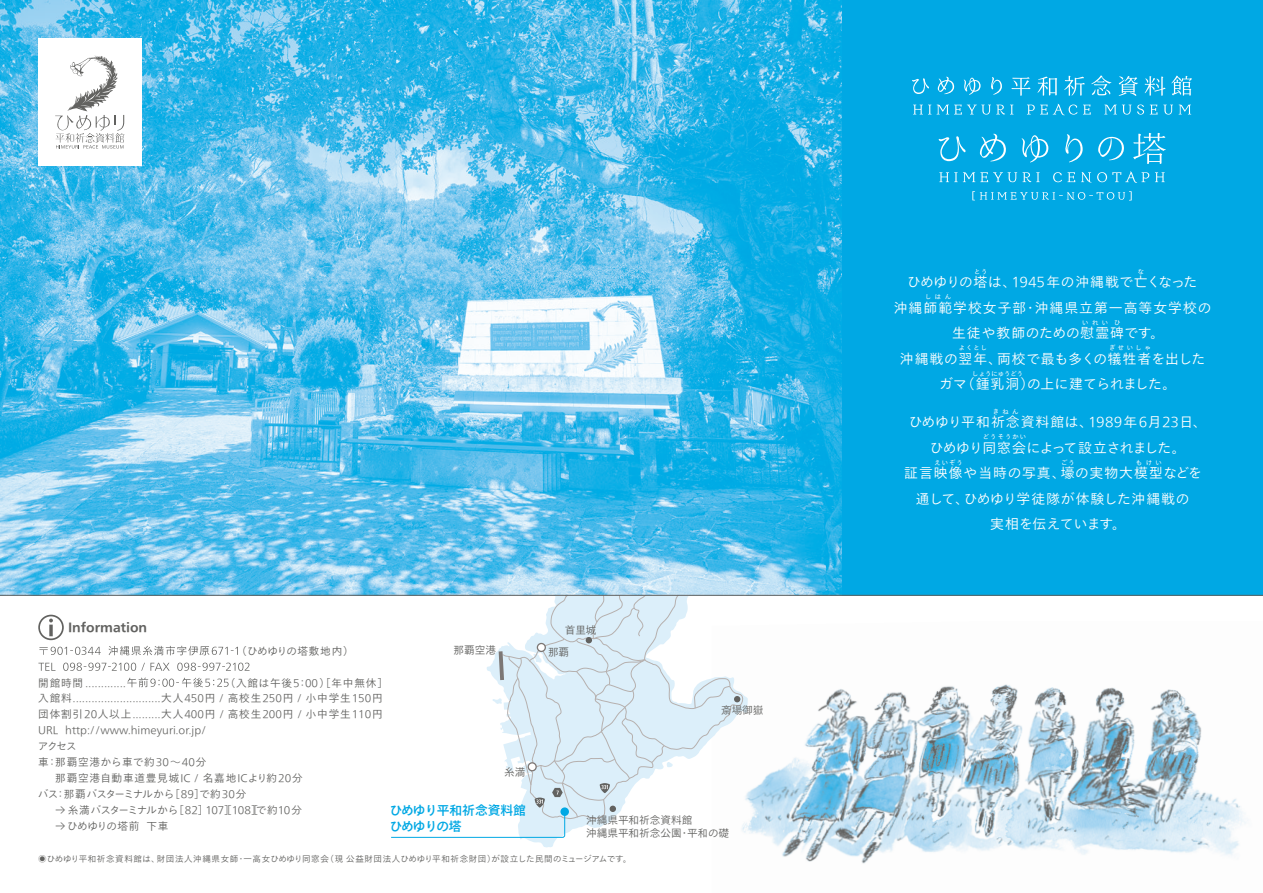
<style>
.page{position:relative;width:1263px;height:893px;background:#fff}
.page>*{position:absolute;margin:0;border:0;box-sizing:border-box;transform-origin:0 0}
.t1{font:300 13.8px "Tazugane Gothic Std N";letter-spacing:.045em;color:#fff}
.t2{font:300 13.8px/25.5px "Tazugane Gothic Std N";letter-spacing:.01em;color:#fff}
.t3{font:300 13.8px "Tazugane Gothic Std N";letter-spacing:.005em;color:#fff}
.t4{font:300 13.8px "Tazugane Gothic Std N";letter-spacing:.075em;color:#fff}
.t5{font:300 13.8px "Tazugane Gothic Std N";letter-spacing:.07em;color:#fff}
.t6{font:300 13.8px "Tazugane Gothic Std N";letter-spacing:-.045em;color:#fff}
.t7{font:300 13.8px "Tazugane Gothic Std N";letter-spacing:-.015em;color:#fff}
.t8{font:500 12.75px/15.9px "Tazugane Gothic Std N";letter-spacing:-.07em;color:#00a8e4}
.t9{font:700 12.75px "Tazugane Gothic Std N";color:#626260}
.t10{font:300 10.65px "Tazugane Gothic Std N";letter-spacing:.075em;color:#626260}
.t11{font:300 10.65px/21.6px "Tazugane Gothic Std N";color:#626260}
.t12{font:300 10.65px "Tazugane Gothic Std N";letter-spacing:-.025em;color:#626260}
.t13{font:300 10.65px "Tazugane Gothic Std N";letter-spacing:-.02em;color:#626260}
.t14{font:300 10.65px "Tazugane Gothic Std N";letter-spacing:.06em;color:#626260}
.t15{font:300 8.55px "Tazugane Gothic Std N";letter-spacing:.075em;color:#626260}
.t16{font:6.45px "Tazugane Gothic Std N";letter-spacing:.155em;color:#fff}
.t17{font:6.45px "Tazugane Gothic Std N";color:#fff}
.s1{font-family:"Hiragino Sans W2";font-weight:400}
</style>
<div class="page">
<div style="left:0;top:0;width:1263px;height:595px;background:#00a8e4"></div>
<img style="left:0;top:0;width:842px;height:595px">
<svg style="left:391px;top:596px;width:321px;height:242px"></svg>
<img style="left:712px;top:676px;width:536px;height:188px">
<hr style="left:0;top:595px;width:1263px;height:1px;background:#626260">
<svg style="left:39px;top:646px;width:199px;height:9px"></svg>
<svg style="left:38px;top:663px;width:212px;height:8px"></svg>
<svg style="left:127px;top:677px;width:102px;height:10px"></svg>
<svg style="left:38px;top:615px;width:26px;height:25px"></svg>
<svg style="left:49px;top:625px;width:4px;height:11px"></svg>
<div style="left:38px;top:38px;width:104px;height:128px;background:#fff"></div>
<svg style="left:55px;top:55px;width:69px;height:94px"></svg>
<svg style="left:912px;top:75px;width:280px;height:125px"></svg>
<p class="t9" style="left:68px;top:618px;width:81px">Information</p>
<p class="t11" style="left:236px;top:640px;width:119px"><span class="s1">（</span>ひめゆりの塔敷地内<span class="s1">）</span></p>
<p class="t11" style="left:38px;top:672px;width:89px">開館時間 .............</p>
<p class="t10" style="left:225px;top:675px;width:165px"><span class="s1">（</span>入館は午後5：00<span class="s1">）［</span>年中無休<span class="s1">］</span></p>
<p class="t10" style="left:38px;top:691px;width:346px">入館料............................大人450円 / 高校生250円 / 小中学生150円</p>
<p class="t10" style="left:38px;top:707px;width:346px">団体割引20人以上.........大人400円 / 高校生200円 / 小中学生110円</p>
<p class="t11" style="left:38px;top:720px;width:170px">URL http://www.himeyuri.or.jp/</p>
<p class="t11" style="left:38px;top:736px;width:41px">アクセス</p>
<p class="t14" style="left:38px;top:755px;width:170px">車：那覇空港から車で約30<span class="s1">～</span>40分</p>
<p class="t10" style="left:55px;top:771px;width:249px">那覇空港自動車道豊見城IC / 名嘉地ICより約20分</p>
<p class="t13" style="left:38px;top:787px;width:210px">バス：那覇バスターミナルから<span class="s1">［</span>89<span class="s1">］</span>で約30分</p>
<p class="t12" style="left:55px;top:803px;width:248px">→ 糸満バスターミナルから<span class="s1">［</span>82<span class="s1">］</span>107<span class="s1">［］</span>108<span class="s1">［］</span>で約10分</p>
<p class="t12" style="left:55px;top:819px;width:115px">→ひめゆりの塔前 下車</p>
<p class="t11" style="left:454px;top:640px;width:44px">那覇空港</p>
<p class="t11" style="left:504px;top:761px;width:23px">糸満</p>
<p class="t8" style="left:390px;top:803px;width:138px">ひめゆり平和祈念資料館ひめゆりの塔</p>
<p class="t11" style="left:548px;top:620px;width:50px;text-indent:17px">首里城那覇</p>
<p class="t11" style="left:721px;top:699px;width:44px">斎場御嶽</p>
<p class="t11" style="left:586px;top:813px;width:144px;line-height:13.8px">沖縄県平和祈念資料館<br>沖縄県平和祈念公園･平和の礎</p>
<p class="t15" style="left:38px;top:853px;width:594px">◉ひめゆり平和祈念資料館は、財団法人沖縄県女師・一高女ひめゆり同窓会<span class="s1">（</span>現 公益財団法人ひめゆり平和祈念財団<span class="s1">）</span>が設立した民間のミュージアムです。</p>
<p class="t16" style="left:974px;top:267px;width:15px">とう</p>
<p class="t16" style="left:1138px;top:267px;width:8px">な</p>
<p class="t4" style="left:894px;top:298px;width:319px">沖縄師範学校女子部・沖縄県立第一高等女学校の</p>
<p class="t3" style="left:907px;top:272px;width:292px">ひめゆりの塔は、1945年の沖縄戦で亡くなった</p>
<p class="t16" style="left:925px;top:292px;width:27px">しはん</p>
<p class="t16" style="left:1082px;top:318px;width:27px">いれい</p>
<p class="t16" style="left:1114px;top:318px;width:8px">ひ</p>
<p class="t1" style="left:900px;top:349px;width:307px">沖縄戦の翌年、両校で最も多くの犠牲者を出した</p>
<p class="t1" style="left:952px;top:324px;width:213px">生徒や教師のための慰霊碑です。</p>
<p class="t16" style="left:959px;top:343px;width:30px">よくとし</p>
<p class="t16" style="left:1109px;top:343px;width:43px">ぎせいしゃ</p>
<p class="t7" style="left:939px;top:375px;width:238px">ガマ<span class="s1">（</span>鍾乳洞<span class="s1">）</span>の上に建てられました。</p>
<p class="t17" style="left:972px;top:369px;width:53px">しょうにゅうどう</p>
<p class="t1" style="left:909px;top:413px;width:299px">ひめゆり平和祈念資料館は、1989年6月23日、</p>
<p class="t16" style="left:993px;top:407px;width:27px">きねん</p>
<p class="t6" style="left:930px;top:438px;width:257px">ひめゆり同窓会によって設立されました。</p>
<p class="t16" style="left:983px;top:432px;width:45px">どうそうかい</p>
<p class="t5" style="left:904px;top:464px;width:299px">証言映像や当時の写真、壕の実物大模型などを</p>
<p class="t16" style="left:934px;top:458px;width:30px">えいぞう</p>
<p class="t16" style="left:1061px;top:458px;width:15px">ごう</p>
<p class="t16" style="left:1136px;top:458px;width:27px">もけい</p>
<p class="t2" style="left:990px;top:487px;width:201px;text-indent:-74px">通して、ひめゆり学徒隊が体験した沖縄戦の実相を伝えています。</p>
</div>
